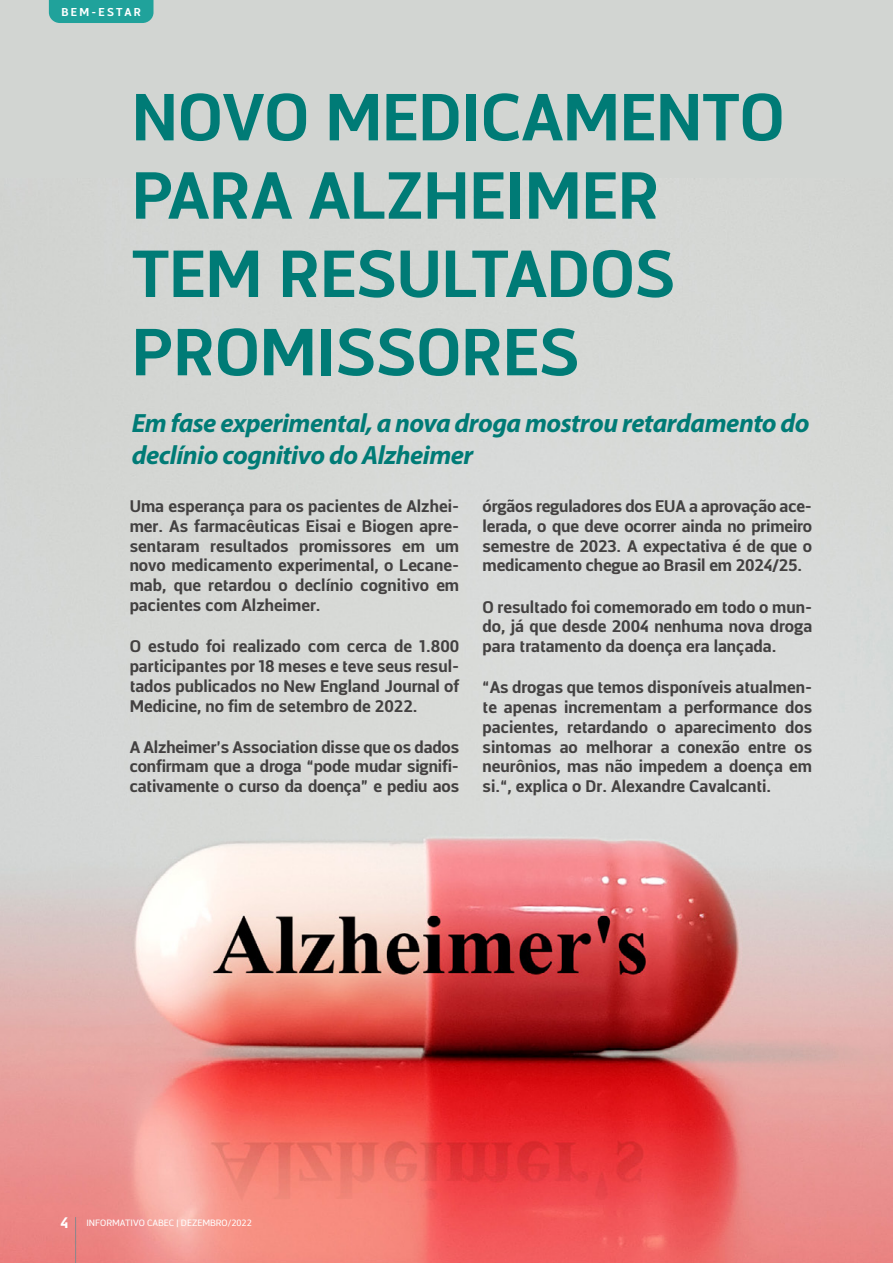
<style>
.page{position:relative;width:893px;height:1263px;background:#d2d5d2}
.page>*{position:absolute;margin:0;border:0;box-sizing:border-box;transform-origin:0 0}
.t1{font:700 65.25px/78.3px "Centuma";color:#007b76}
.t2{font:italic 700 26.4px/31.8px "Myriad Pro";letter-spacing:-.02em;color:#007b76}
.t3{font:700 16.5px/19.8px "Centuma";color:#434141;text-align:justify}
.t4{font:700 11.25px "Centuma";letter-spacing:.2em;color:#fff}
.t5{font:9px "Centuma";color:#fff}
.s1{font-weight:700;font-size:15px}
</style>
<div class="page">
<img style="left:0;top:525px;width:893px;height:738px">
<div style="left:49px;top:0;width:104px;height:23px;background:#20a29b"></div>
<hr style="left:75px;top:1217px;width:1px;height:46px;background:#89878c">
<p class="t4" style="left:61px;top:4px;width:81px">BEM-ESTAR</p>
<h1 class="t1" style="left:132px;top:75px;width:654px">NOVO MEDICAMENTO<br>PARA ALZHEIMER<br>TEM RESULTADOS<br>PROMISSORES</h1>
<h2 class="t2" style="left:132px;top:407px;width:679px">Em fase experimental, a nova droga mostrou retardamento do declínio cognitivo do Alzheimer</h2>
<p class="t3" style="left:130px;top:495px;width:331px">Uma esperança para os pacientes de Alzhei&shy;mer. As farmacêuticas Eisai e Biogen apre&shy;sentaram resultados promissores em um novo medicamento experimental, o Lecane&shy;mab, que retardou o declínio cognitivo em pacientes com Alzheimer.</p>
<p class="t3" style="left:130px;top:635px;width:331px">O estudo foi realizado com cerca de 1.800 participantes por 18 meses e teve seus resul&shy;tados publicados no New England Journal of Medicine, no fim de setembro de 2022.</p>
<p class="t3" style="left:130px;top:736px;width:331px">A Alzheimer’s Association disse que os dados confirmam que a droga “pode mudar signifi&shy;cativamente o curso da doença” e pediu aos</p>
<p class="t3" style="left:483px;top:495px;width:331px">órgãos reguladores dos EUA a aprovação ace&shy;lerada, o que deve ocorrer ainda no primeiro semestre de 2023. A expectativa é de que o medicamento chegue ao Brasil em 2024/25.</p>
<p class="t3" style="left:483px;top:596px;width:331px">O resultado foi comemorado em todo o mun&shy;do, já que desde 2004 nenhuma nova droga para tratamento da doença era lançada.</p>
<p class="t3" style="left:483px;top:677px;width:331px">“As drogas que temos disponíveis atualmen&shy;te apenas incrementam a performance dos pacientes, retardando o aparecimento dos sintomas ao melhorar a conexão entre os neurônios, mas não impedem a doença em si.“, explica o Dr. Alexandre Cavalcanti.</p>
<p class="t5" style="left:60px;top:1216px;width:193px"><span class="s1">4</span> INFORMATIVO CABEC | DEZEMBRO/2022</p>
</div>
